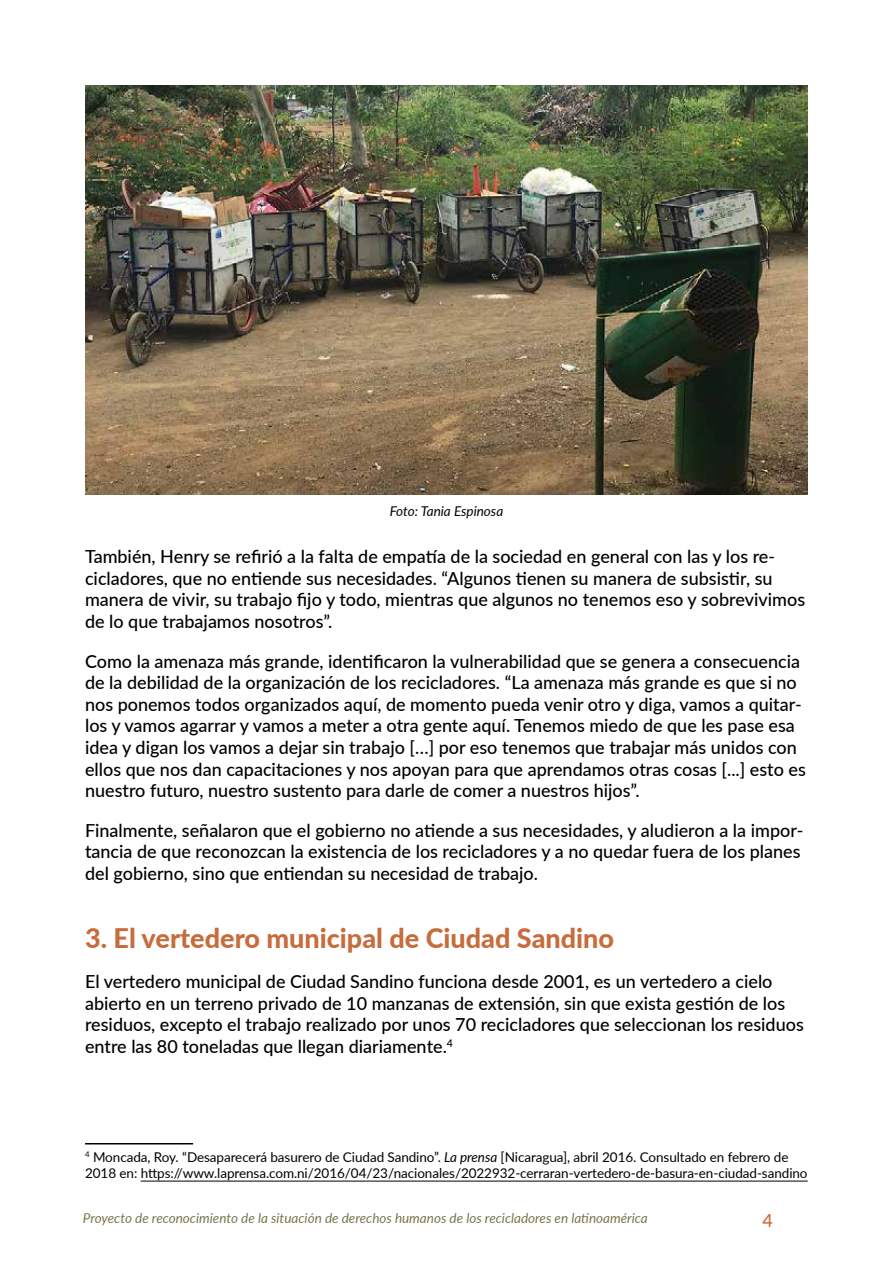
<style>
.page{position:relative;width:893px;height:1263px;background:#fff}
.page>*{position:absolute;margin:0;border:0;box-sizing:border-box;transform-origin:0 0}
.t1{font:800 27px "Lato";color:#c76c3c}
.t2{font:500 18px/21.6px "Lato";color:#000}
.t3{font:500 18px "Lato";color:#c76c3c}
.t4{font:13.5px/16.2px "Lato";letter-spacing:-.005em;color:#000}
.t5{font:italic 13.5px "Lato";color:#78764b}
.t6{font:italic 13.5px "Lato";color:#000}
.s1{font-style:italic}
</style>
<div class="page">
<hr style="left:85px;top:1143px;width:108px;height:1px;background:#000">
<hr style="left:141px;top:1181px;width:667px;height:1px;background:#000">
<img style="left:85px;top:85px;width:723px;height:410px">
<p class="t6" style="left:390px;top:506px;width:115px">Foto: Tania Espinosa</p>
<p class="t2" style="left:85px;top:545px;width:722px">También, Henry se refirió a la falta de empatía de la sociedad en general con las y los re&shy;cicladores, que no entiende sus necesidades. “Algunos tienen su manera de subsistir, su manera de vivir, su trabajo fijo y todo, mientras que algunos no tenemos eso y sobrevivimos de lo que trabajamos nosotros”.</p>
<p class="t2" style="left:85px;top:649px;width:722px">Como la amenaza más grande, identificaron la vulnerabilidad que se genera a consecuencia de la debilidad de la organización de los recicladores. “La amenaza más grande es que si no nos ponemos todos organizados aquí, de momento pueda venir otro y diga, vamos a quitar&shy;los y vamos agarrar y vamos a meter a otra gente aquí. Tenemos miedo de que les pase esa idea y digan los vamos a dejar sin trabajo […] por eso tenemos que trabajar más unidos con ellos que nos dan capacitaciones y nos apoyan para que aprendamos otras cosas [...] esto es nuestro futuro, nuestro sustento para darle de comer a nuestros hijos”.</p>
<p class="t2" style="left:85px;top:819px;width:720px">Finalmente, señalaron que el gobierno no atiende a sus necesidades, y aludieron a la impor&shy;tancia de que reconozcan la existencia de los recicladores y a no quedar fuera de los planes del gobierno, sino que entiendan su necesidad de trabajo.</p>
<h1 class="t1" style="left:85px;top:928px;width:531px">3. El vertedero municipal de Ciudad Sandino</h1>
<p class="t2" style="left:85px;top:970px;width:720px">El vertedero municipal de Ciudad Sandino funciona desde 2001, es un vertedero a cielo abierto en un terreno privado de 10 manzanas de extensión, sin que exista gestión de los residuos, excepto el trabajo realizado por unos 70 recicladores que seleccionan los residuos entre las 80 toneladas que llegan diariamente.<sup>4</sup></p>
<p class="t4" style="left:85px;top:1148px;width:724px"><sup>4</sup> Moncada, Roy. “Desaparecerá basurero de Ciudad Sandino”. <span class="s1">La prensa</span> [Nicaragua], abril 2016. Consultado en febrero de<br>2018 en: https://www.laprensa.com.ni/2016/04/23/nacionales/2022932-cerraran-vertedero-de-basura-en-ciudad-sandino</p>
<p class="t5" style="left:83px;top:1208px;width:566px">Proyecto de reconocimiento de la situación de derechos humanos de los recicladores en latinoamérica</p>
<p class="t3" style="left:762px;top:1207px;width:12px">4</p>
</div>
